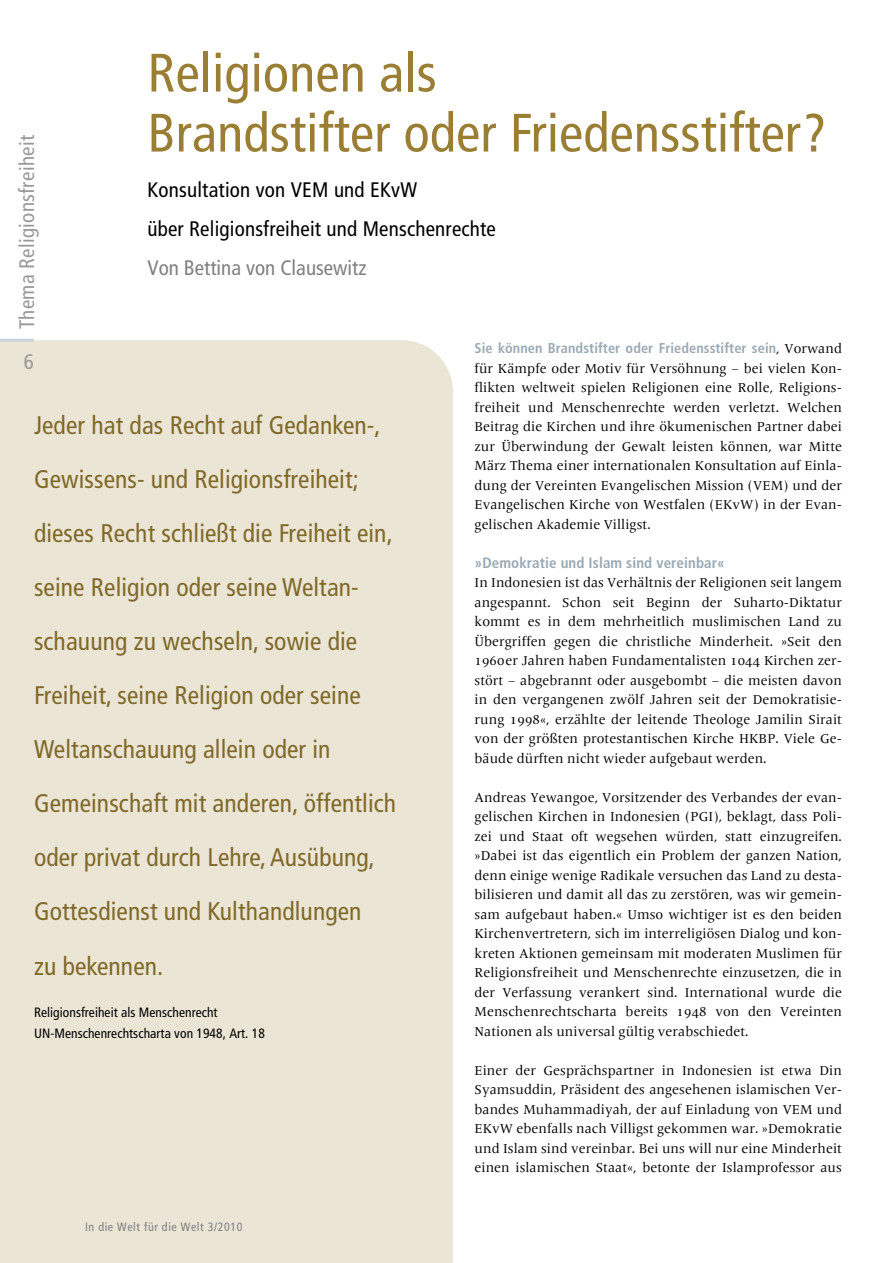
<style>
.page{position:relative;width:893px;height:1263px;background:#fff}
.page>*{position:absolute;margin:0;border:0;box-sizing:border-box;transform-origin:0 0}
.t1{font:condensed 54px/60px "Frutiger LT Pro";letter-spacing:.005em;color:#9a7e33}
.t2{font:condensed 25.5px/54px "Frutiger LT Pro";letter-spacing:.005em;color:#806928}
.t3{font:condensed 21px/39px "Frutiger LT Pro";letter-spacing:.01em;color:#000}
.t4{font:condensed 21px "Frutiger LT Pro";color:#808080}
.t5{font:condensed 21px "Frutiger LT Pro";letter-spacing:.015em;color:#999}
.t6{font:700 condensed 15px "Frutiger LT Pro";letter-spacing:.005em;color:#9aa9b4}
.t7{font:700 condensed 14.25px "Frutiger LT Pro";letter-spacing:.005em;color:#9aa9b4}
.t8{font:13.5px/19.5px "Frutiger Serif LT Pro";letter-spacing:.01em;color:#000;text-align:justify}
.t9{font:condensed 13.5px/21px "Frutiger LT Pro";letter-spacing:.005em;color:#000}
.t10{font:condensed 12px "Frutiger LT Pro";letter-spacing:.05em;color:#808080}
.s1{font-family:"Frutiger Serif LT Pro";font-weight:400;font-stretch:normal;font-size:13.5px;color:#000}
</style>
<div class="page">
<div style="left:0;top:340px;width:453px;height:923px;background:#ebe5d6"></div>
<hr style="left:0;top:339px;width:34px;height:3px;background:#ccd4da">
<h3 class="t5" style="left:20px;top:329px;width:195px;rotate:-90deg">Thema Religionsfreiheit</h3>
<h1 class="t1" style="left:147px;top:49px;width:681px">Religionen als<br>Brandstifter oder Friedensstifter?</h1>
<h3 class="t3" style="left:147px;top:173px;width:350px">Konsultation von VEM und EKvW<br>über Religionsfreiheit und Menschenrechte</h3>
<h3 class="t4" style="left:147px;top:261px;width:221px">Von Bettina von Clausewitz</h3>
<h3 class="t5" style="left:24px;top:354px;width:12px">6</h3>
<p class="t2" style="left:34px;top:401px;width:364px">Jeder hat das Recht auf Gedanken-, Gewissens- und Religionsfreiheit; dieses Recht schließt die Freiheit ein, seine Religion oder seine Weltan&shy;schauung zu wechseln, sowie die Freiheit, seine Religion oder seine Weltanschauung allein oder in Gemeinschaft mit anderen, öffentlich oder privat durch Lehre, Ausübung, Gottesdienst und Kulthandlungen<br>zu bekennen.</p>
<p class="t9" style="left:34px;top:1003px;width:232px">Religionsfreiheit als Menschenrecht<br>UN-Menschenrechtscharta von 1948, Art. 18</p>
<p class="t10" style="left:85px;top:1222px;width:159px">In die Welt für die Welt 3/2010</p>
<p class="t7" style="left:474px;top:343px;width:369px">Sie können Brandstifter oder Friedensstifter sein<span class="s1">, Vorwand</span></p>
<p class="t8" style="left:474px;top:360px;width:369px">für Kämpfe oder Motiv für Versöhnung – bei vielen Kon&shy;flikten weltweit spielen Religionen eine Rolle, Religions&shy;freiheit und Menschenrechte werden verletzt. Welchen Beitrag die Kirchen und ihre ökumenischen Partner dabei zur Überwindung der Gewalt leisten können, war Mitte März Thema einer internationalen Konsultation auf Einla&shy;dung der Vereinten Evangelischen Mission (VEM) und der Evangelischen Kirche von Westfalen (EKvW) in der Evan&shy;gelischen Akademie Villigst.</p>
<p class="t6" style="left:474px;top:557px;width:252px">»Demokratie und Islam sind vereinbar«</p>
<p class="t8" style="left:474px;top:575px;width:369px">In Indonesien ist das Verhältnis der Religionen seit langem angespannt. Schon seit Beginn der Suharto-Diktatur kommt es in dem mehrheitlich muslimischen Land zu Übergriffen gegen die christliche Minderheit. »Seit den 1960er Jahren haben Fundamentalisten 1044 Kirchen zer&shy;stört – abgebrannt oder ausgebombt – die meisten davon in den vergangenen zwölf Jahren seit der Demokratisie&shy;rung 1998«, erzählte der leitende Theologe Jamilin Sirait von der größten protestantischen Kirche HKBP. Viele Ge&shy;bäude dürften nicht wieder aufgebaut werden.</p>
<p class="t8" style="left:474px;top:789px;width:369px">Andreas Yewangoe, Vorsitzender des Verbandes der evan&shy;gelischen Kirchen in Indonesien (PGI), beklagt, dass Poli&shy;zei und Staat oft wegsehen würden, statt einzugreifen. »Dabei ist das eigentlich ein Problem der ganzen Nation, denn einige wenige Radikale versuchen das Land zu desta&shy;bilisieren und damit all das zu zerstören, was wir gemein&shy;sam aufgebaut haben.« Umso wichtiger ist es den beiden Kirchenvertretern, sich im interreligiösen Dialog und kon&shy;kreten Aktionen gemeinsam mit moderaten Muslimen für Religionsfreiheit und Menschenrechte einzusetzen, die in der Verfassung verankert sind. International wurde die Menschenrechtscharta bereits 1948 von den Vereinten Nationen als universal gültig verabschiedet.</p>
<p class="t8" style="left:474px;top:1062px;width:369px">Einer der Gesprächspartner in Indonesien ist etwa Din Syamsuddin, Präsident des angesehenen islamischen Ver&shy;bandes Muhammadiyah, der auf Einladung von VEM und EKvW ebenfalls nach Villigst gekommen war. »Demokratie und Islam sind vereinbar. Bei uns will nur eine Minderheit einen islamischen Staat«, betonte der Islamprofessor aus</p>
</div>
